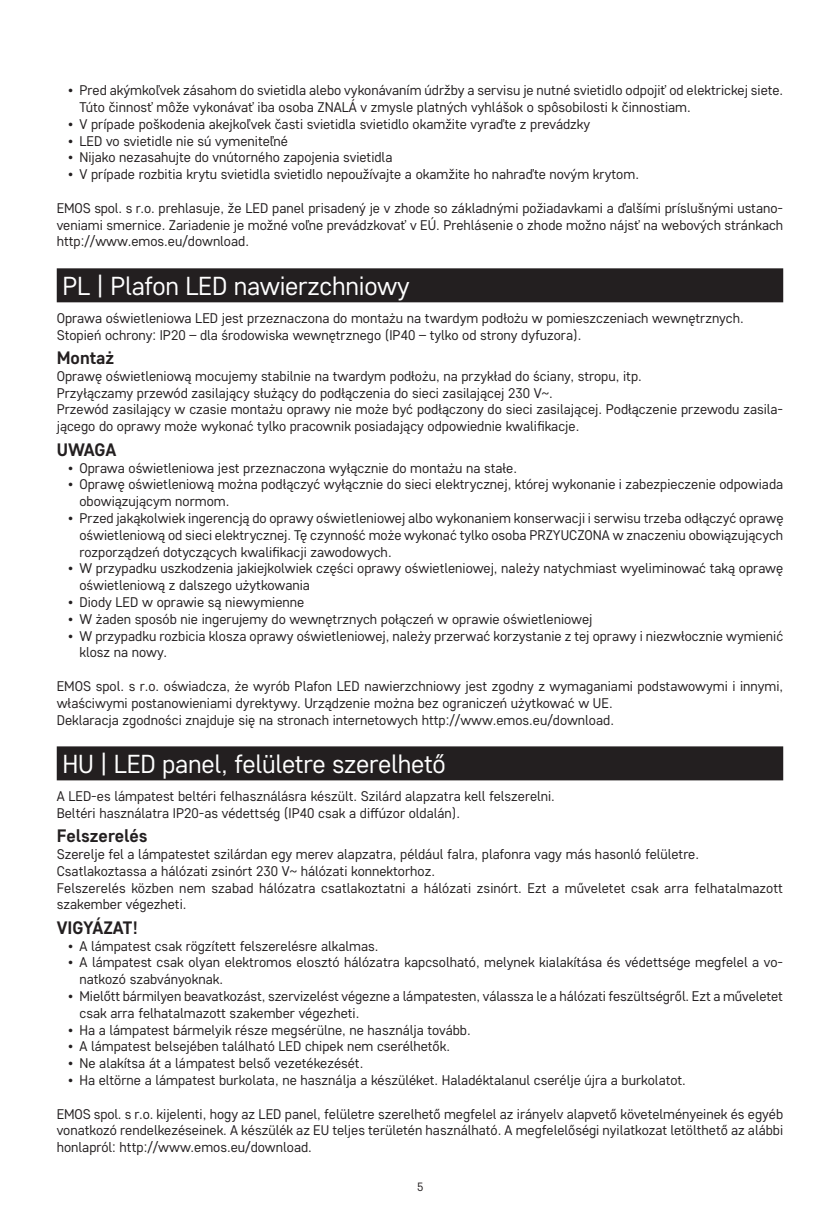
<style>
.page{position:relative;width:840px;height:1219px;background:#fff}
.page>*{position:absolute;margin:0;border:0;box-sizing:border-box;transform-origin:0 0}
.t1{font:26px "Core Sans D35";letter-spacing:-.01em;color:#fff}
.t2{font:700 18px "Core Sans D55";color:#231f20}
.t3{font:14px/16.8px "Core Sans D35";color:#231f20}
.t4{font:12px "Core Sans D35";color:#231f20}
</style>
<div class="page">
<div style="left:57px;top:268px;width:725px;height:34px;background:#231f20"></div>
<div style="left:57px;top:746px;width:725px;height:34px;background:#231f20"></div>
<p class="t3" style="left:79px;top:82px;width:705px;text-indent:-11px">• Pred akýmkoľvek zásahom do svietidla alebo vykonávaním údržby a servisu je nutné svietidlo odpojiť od elektrickej siete.<br>Túto činnosť môže vykonávať iba osoba ZNALÁ v zmysle platných vyhlášok o spôsobilosti k činnostiam.</p>
<p class="t3" style="left:68px;top:115px;width:523px">• V prípade poškodenia akejkoľvek časti svietidla svietidlo okamžite vyraďte z prevádzky</p>
<p class="t3" style="left:68px;top:132px;width:221px">• LED vo svietidle nie sú vymeniteľné</p>
<p class="t3" style="left:68px;top:149px;width:325px">• Nijako nezasahujte do vnútorného zapojenia svietidla</p>
<p class="t3" style="left:68px;top:166px;width:572px">• V prípade rozbitia krytu svietidla svietidlo nepoužívajte a okamžite ho nahraďte novým krytom.</p>
<p class="t3" style="left:57px;top:199px;width:727px;text-align:justify">EMOS spol. s r.o. prehlasuje, že LED panel prisadený je v zhode so základnými požiadavkami a ďalšími príslušnými ustano&shy;veniami smernice. Zariadenie je možné voľne prevádzkovať v EÚ. Prehlásenie o zhode možno nájsť na webových stránkach http://www.emos.eu/download.</p>
<h1 class="t1" style="left:62px;top:269px;width:348px">PL | Plafon LED nawierzchniowy</h1>
<p class="t3" style="left:57px;top:309px;width:688px">Oprawa oświetleniowa LED jest przeznaczona do montażu na twardym podłożu w pomieszczeniach wewnętrznych.<br>Stopień ochrony: IP20 – dla środowiska wewnętrznego (IP40 – tylko od strony dyfuzora).</p>
<p class="t2" style="left:57px;top:346px;width:59px">Montaż</p>
<p class="t3" style="left:57px;top:367px;width:727px">Oprawę oświetleniową mocujemy stabilnie na twardym podłożu, na przykład do ściany, stropu, itp.<br>Przyłączamy przewód zasilający służący do podłączenia do sieci zasilającej 230 V~.<br>Przewód zasilający w czasie montażu oprawy nie może być podłączony do sieci zasilającej. Podłączenie przewodu zasila&shy;jącego do oprawy może wykonać tylko pracownik posiadający odpowiednie kwalifikacje.</p>
<p class="t2" style="left:57px;top:438px;width:61px">UWAGA</p>
<p class="t3" style="left:68px;top:459px;width:450px">• Oprawa oświetleniowa jest przeznaczona wyłącznie do montażu na stałe.</p>
<p class="t3" style="left:79px;top:476px;width:705px;text-indent:-11px">• Oprawę oświetleniową można podłączyć wyłącznie do sieci elektrycznej, której wykonanie i zabezpieczenie odpowiada obowiązującym normom.</p>
<p class="t3" style="left:79px;top:509px;width:705px;text-align:justify;text-indent:-11px">• Przed jakąkolwiek ingerencją do oprawy oświetleniowej albo wykonaniem konserwacji i serwisu trzeba odłączyć oprawę oświetleniową od sieci elektrycznej. Tę czynność może wykonać tylko osoba PRZYUCZONA w znaczeniu obowiązujących rozporządzeń dotyczących kwalifikacji zawodowych.</p>
<p class="t3" style="left:79px;top:560px;width:705px;text-indent:-11px">• W przypadku uszkodzenia jakiejkolwiek części oprawy oświetleniowej, należy natychmiast wyeliminować taką oprawę oświetleniową z dalszego użytkowania</p>
<p class="t3" style="left:68px;top:593px;width:237px">• Diody LED w oprawie są niewymienne</p>
<p class="t3" style="left:68px;top:610px;width:525px">• W żaden sposób nie ingerujemy do wewnętrznych połączeń w oprawie oświetleniowej</p>
<p class="t3" style="left:79px;top:627px;width:704px;text-indent:-11px">• W przypadku rozbicia klosza oprawy oświetleniowej, należy przerwać korzystanie z tej oprawy i niezwłocznie wymienić klosz na nowy.</p>
<p class="t3" style="left:57px;top:677px;width:727px">EMOS spol. s r.o. oświadcza, że wyrób Plafon LED nawierzchniowy jest zgodny z wymaganiami podstawowymi i innymi, właściwymi postanowieniami dyrektywy. Urządzenie można bez ograniczeń użytkować w UE.<br>Deklaracja zgodności znajduje się na stronach internetowych http://www.emos.eu/download.</p>
<h1 class="t1" style="left:62px;top:747px;width:385px">HU | LED panel, felületre szerelhető</h1>
<p class="t3" style="left:57px;top:787px;width:499px">A LED-es lámpatest beltéri felhasználásra készült. Szilárd alapzatra kell felszerelni.<br>Beltéri használatra IP20-as védettség (IP40 csak a diffúzor oldalán).</p>
<p class="t2" style="left:57px;top:824px;width:92px">Felszerelés</p>
<p class="t3" style="left:57px;top:845px;width:727px">Szerelje fel a lámpatestet szilárdan egy merev alapzatra, például falra, plafonra vagy más hasonló felületre.<br>Csatlakoztassa a hálózati zsinórt 230 V~ hálózati konnektorhoz.<br>Felszerelés közben nem szabad hálózatra csatlakoztatni a hálózati zsinórt. Ezt a műveletet csak arra felhatalmazott szakember végezheti.</p>
<p class="t2" style="left:57px;top:916px;width:83px">VIGYÁZAT!</p>
<p class="t3" style="left:68px;top:937px;width:312px">• A lámpatest csak rögzített felszerelésre alkalmas.</p>
<p class="t3" style="left:79px;top:954px;width:704px;text-indent:-11px">• A lámpatest csak olyan elektromos elosztó hálózatra kapcsolható, melynek kialakítása és védettsége megfelel a vo&shy;natkozó szabványoknak.</p>
<p class="t3" style="left:79px;top:987px;width:704px;text-indent:-11px">• Mielőtt bármilyen beavatkozást, szervizelést végezne a lámpatesten, válassza le a hálózati feszültségről. Ezt a műveletet csak arra felhatalmazott szakember végezheti.</p>
<p class="t3" style="left:68px;top:1021px;width:404px">• Ha a lámpatest bármelyik része megsérülne, ne használja tovább.</p>
<p class="t3" style="left:68px;top:1038px;width:383px">• A lámpatest belsejében található LED chipek nem cserélhetők.</p>
<p class="t3" style="left:68px;top:1054px;width:296px">• Ne alakítsa át a lámpatest belső vezetékezését.</p>
<p class="t3" style="left:68px;top:1071px;width:619px">• Ha eltörne a lámpatest burkolata, ne használja a készüléket. Haladéktalanul cserélje újra a burkolatot.</p>
<p class="t3" style="left:57px;top:1105px;width:727px;text-align:justify">EMOS spol. s r.o. kijelenti, hogy az LED panel, felületre szerelhető megfelel az irányelv alapvető követelményeinek és egyéb vonatkozó rendelkezéseinek. A készülék az EU teljes területén használható. A megfelelőségi nyilatkozat letölthető az alábbi honlapról: http://www.emos.eu/download.</p>
<p class="t4" style="left:417px;top:1179px;width:8px">5</p>
</div>
